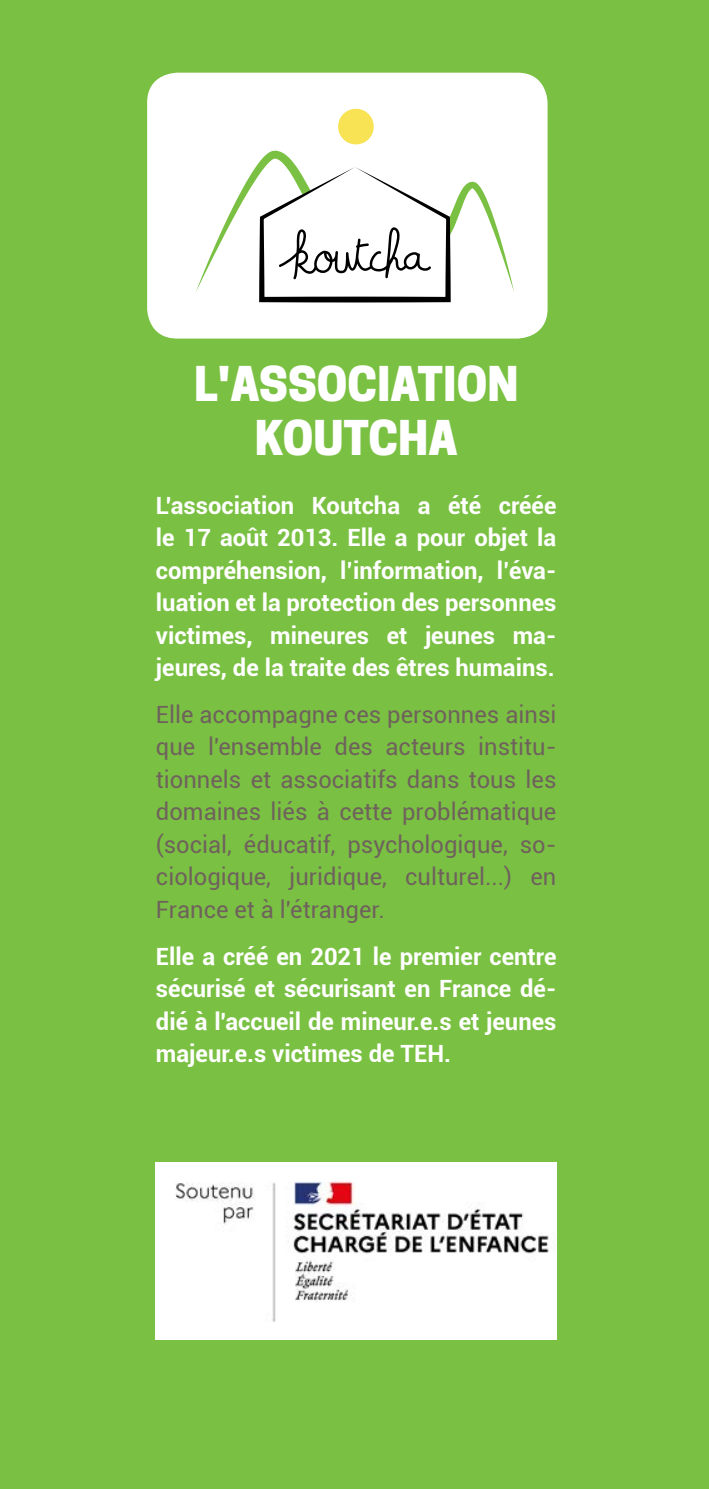
<style>
.page{position:relative;width:709px;height:1489px;background:#fff}
.page>*{position:absolute;margin:0;border:0;box-sizing:border-box;transform-origin:0 0}
.t1{font:800 45px/54px "Cooper Hewitt";color:#fff}
.t2{font:700 23.75px/32.5px "Roboto";color:#fff;text-align:justify}
.t3{font:23.75px/32.5px "Roboto";color:#6f625c;text-align:justify}
</style>
<div class="page">
<div style="left:0;top:0;width:709px;height:1488px;background:#7ac143"></div>
<div style="left:147px;top:73px;width:400px;height:265px;background:#fff;border-radius:30px"></div>
<svg style="left:196px;top:151px;width:318px;height:141px"></svg>
<svg style="left:259px;top:167px;width:191px;height:135px"></svg>
<svg style="left:338px;top:108px;width:36px;height:37px"></svg>
<img style="left:156px;top:1162px;width:400px;height:177px">
<h1 class="t1" style="left:255px;top:357px;width:232px;text-indent:-61px">L'ASSOCIATION<br>KOUTCHA</h1>
<p class="t2" style="left:156px;top:488px;width:402px">L'association Koutcha a été créée le 17 août 2013. Elle a pour objet la compréhension, l’information, l’éva&shy;luation et la protection des personnes victimes, mineures et jeunes ma&shy;jeures, de la traite des êtres humains.</p>
<p class="t3" style="left:156px;top:697px;width:402px">Elle accompagne ces personnes ainsi que l'ensemble des acteurs institu&shy;tionnels et associatifs dans tous les domaines liés à cette problématique (social, éducatif, psychologique, so&shy;ciologique, juridique, culturel...) en France et à l'étranger.</p>
<p class="t2" style="left:156px;top:938px;width:402px">Elle a créé en 2021 le premier centre sécurisé et sécurisant en France dé&shy;dié à l'accueil de mineur.e.s et jeunes majeur.e.s victimes de TEH.</p>
</div>
